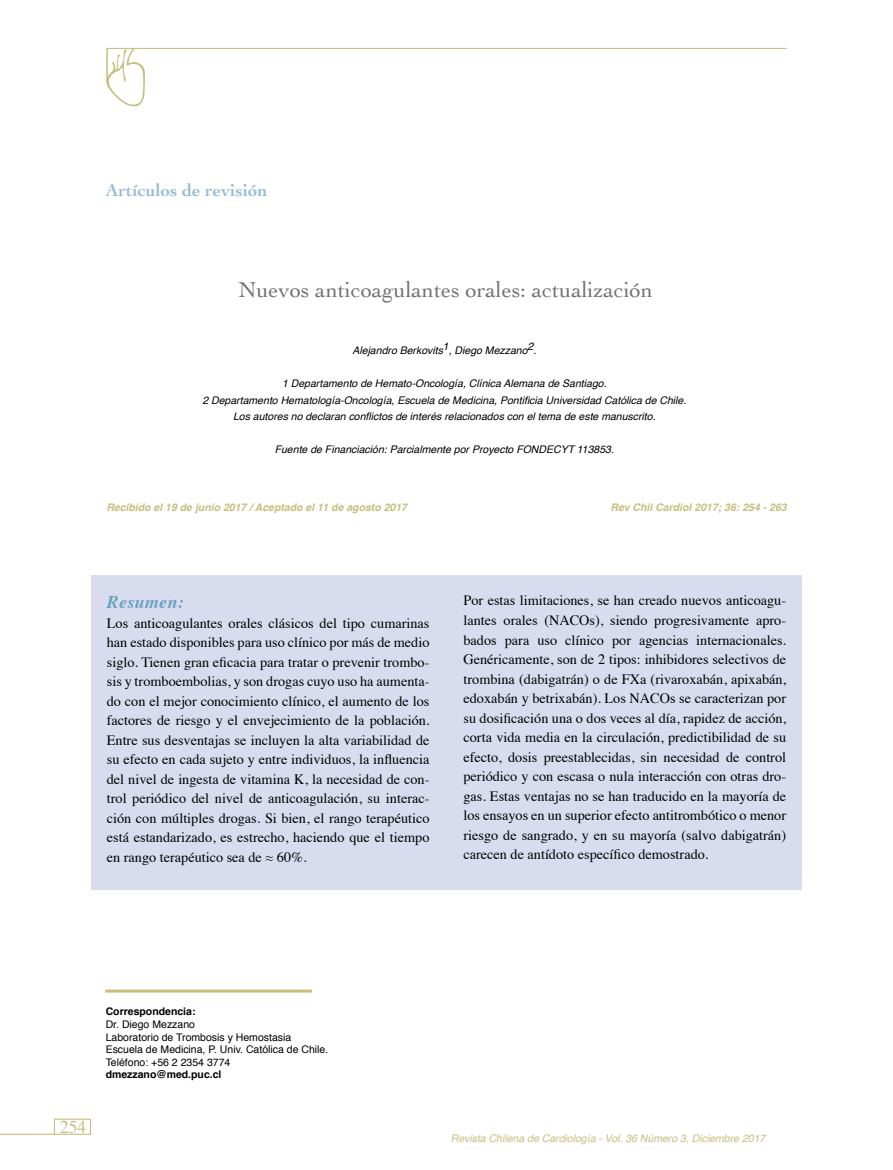
<style>
.page{position:relative;width:893px;height:1170px;background:#fff}
.page>*{position:absolute;margin:0;border:0;box-sizing:border-box;transform-origin:0 0}
.t1{font:22.5px "Cochin";color:#707172}
.t2{font:700 18px "Cochin";color:#96bdd3}
.t3{font:italic 700 18px "Times";letter-spacing:.015em;color:#69a2c1}
.t4{font:18px "Times";color:#c7be80}
.t5{font:14.25px/19.5px "Times";color:#000;text-align:justify}
.t6{font:italic 10.5px/16.5px "Helvetica";color:#000;text-align:center}
.t7{font:10.5px/12.6px "Helvetica";color:#000}
.t8{font:italic 700 10.5px "Helvetica";color:#c7be7f}
.t9{font:italic 10.5px "Helvetica";color:#c7be80}
.t10{font:700 10.5px "Helvetica";color:#000}
</style>
<div class="page">
<hr style="left:0;top:1133px;width:54px;height:1px;background:#c7be80">
<div style="left:54px;top:1118px;width:37px;height:16px;border:1px solid #c7be80"></div>
<hr style="left:106px;top:48px;width:681px;height:1px;background:#c7be7f">
<svg style="left:106px;top:48px;width:39px;height:59px"></svg>
<hr style="left:106px;top:49px;width:2px;height:32px;background:#c7be7f">
<hr style="left:105px;top:989px;width:207px;height:3px;background:#c7be7f">
<div style="left:91px;top:575px;width:710px;height:314px;background:#d8dcee"></div>
<p class="t2" style="left:106px;top:178px;width:163px">Artículos de revisión</p>
<h1 class="t1" style="left:238px;top:274px;width:416px">Nuevos anticoagulantes orales: actualización</h1>
<p class="t6" style="left:352px;top:342px;width:185px">Alejandro Berkovits1, Diego Mezzano2.</p>
<p class="t6" style="left:202px;top:375px;width:485px">1 Departamento de Hemato-Oncología, Clínica Alemana de Santiago.<br>2 Departamento Hematología-Oncología, Escuela de Medicina, Pontificia Universidad Católica de Chile.<br>Los autores no declaran conflictos de interés relacionados con el tema de este manuscrito.</p>
<p class="t6" style="left:275px;top:441px;width:341px">Fuente de Financiación: Parcialmente por Proyecto FONDECYT 113853.</p>
<p class="t8" style="left:106px;top:498px;width:302px">Recibido el 19 de junio 2017 / Aceptado el 11 de agosto 2017</p>
<p class="t8" style="left:610px;top:498px;width:178px">Rev Chil Cardiol 2017; 36: 254 - 263</p>
<p class="t3" style="left:107px;top:585px;width:78px">Resumen:</p>
<p class="t5" style="left:107px;top:612px;width:324px">Los anticoagulantes orales clásicos del tipo cumarinas han estado disponibles para uso clínico por más de medio siglo. Tienen gran eficacia para tratar o prevenir trombo&shy;sis y tromboembolias, y son drogas cuyo uso ha aumenta&shy;do con el mejor conocimiento clínico, el aumento de los factores de riesgo y el envejecimiento de la población.<br>Entre sus desventajas se incluyen la alta variabilidad de su efecto en cada sujeto y entre individuos, la influencia del nivel de ingesta de vitamina K, la necesidad de con&shy;trol periódico del nivel de anticoagulación, su interac&shy;ción con múltiples drogas. Si bien, el rango terapéutico está estandarizado, es estrecho, haciendo que el tiempo en rango terapéutico sea de ≈ 60%.</p>
<p class="t5" style="left:463px;top:589px;width:324px">Por estas limitaciones, se han creado nuevos anticoagu&shy;lantes orales (NACOs), siendo progresivamente apro&shy;bados para uso clínico por agencias internacionales.<br>Genéricamente, son de 2 tipos: inhibidores selectivos de trombina (dabigatrán) o de FXa (rivaroxabán, apixabán, edoxabán y betrixabán). Los NACOs se caracterizan por su dosificación una o dos veces al día, rapidez de acción, corta vida media en la circulación, predictibilidad de su efecto, dosis preestablecidas, sin necesidad de control periódico y con escasa o nula interacción con otras dro&shy;gas. Estas ventajas no se han traducido en la mayoría de los ensayos en un superior efecto antitrombótico o menor riesgo de sangrado, y en su mayoría (salvo dabigatrán) carecen de antídoto específico demostrado.</p>
<p class="t4" style="left:60px;top:1110px;width:28px">254</p>
<p class="t10" style="left:106px;top:1003px;width:91px">Correspondencia:</p>
<p class="t7" style="left:106px;top:1018px;width:224px">Dr. Diego Mezzano<br>Laboratorio de Trombosis y Hemostasia<br>Escuela de Medicina, P. Univ. Católica de Chile.<br>Teléfono: +56 2 2354 3774</p>
<p class="t10" style="left:106px;top:1066px;width:117px">dmezzano@med.puc.cl</p>
<p class="t9" style="left:451px;top:1129px;width:316px">Revista Chilena de Cardiología - Vol. 36 Número 3, Diciembre 2017</p>
</div>
